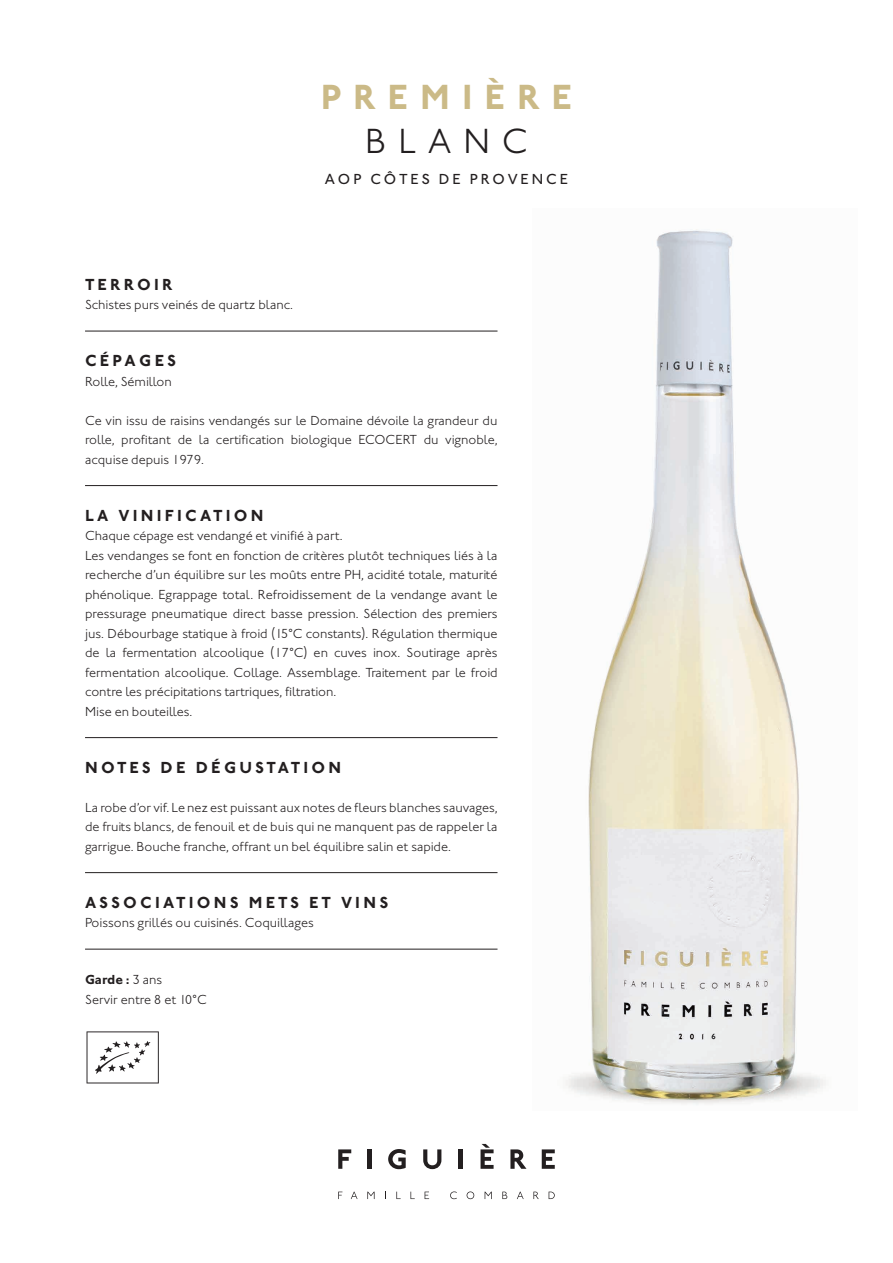
<style>
.page{position:relative;width:893px;height:1263px;background:#fff}
.page>*{position:absolute;margin:0;border:0;box-sizing:border-box;transform-origin:0 0}
.t1{font:700 36px "Johnston ITC Std";letter-spacing:.33em;color:#cbba87}
.t2{font:300 36px "Johnston ITC Std";letter-spacing:.33em;color:#231f20}
.t3{font:700 16.5px "Johnston ITC Std";letter-spacing:.2em;color:#231f20}
.t4{font:500 15px "Johnston ITC Std";letter-spacing:.2em;color:#231f20}
.t5{font:300 13.5px/19.5px "Johnston ITC Std";color:#231f20;text-align:justify}
.s1{font-weight:700}
</style>
<div class="page">
<hr style="left:85px;top:331px;width:412px;height:1px;background:#231f20">
<hr style="left:85px;top:485px;width:412px;height:1px;background:#231f20">
<hr style="left:85px;top:737px;width:412px;height:1px;background:#231f20">
<hr style="left:85px;top:872px;width:412px;height:1px;background:#231f20">
<hr style="left:85px;top:949px;width:412px;height:1px;background:#231f20">
<svg style="left:338px;top:1191px;width:4px;height:8px"></svg>
<svg style="left:351px;top:1191px;width:7px;height:8px"></svg>
<svg style="left:367px;top:1191px;width:8px;height:8px"></svg>
<svg style="left:396px;top:1191px;width:5px;height:8px"></svg>
<svg style="left:410px;top:1191px;width:5px;height:8px"></svg>
<svg style="left:425px;top:1191px;width:4px;height:8px"></svg>
<svg style="left:450px;top:1191px;width:7px;height:8px"></svg>
<svg style="left:467px;top:1191px;width:7px;height:8px"></svg>
<svg style="left:485px;top:1191px;width:7px;height:8px"></svg>
<svg style="left:502px;top:1191px;width:5px;height:8px"></svg>
<svg style="left:517px;top:1191px;width:7px;height:8px"></svg>
<svg style="left:533px;top:1191px;width:6px;height:8px"></svg>
<svg style="left:549px;top:1191px;width:6px;height:8px"></svg>
<svg style="left:338px;top:1149px;width:13px;height:20px"></svg>
<hr style="left:367px;top:1149px;width:4px;height:20px;background:#231f20">
<svg style="left:388px;top:1149px;width:18px;height:20px"></svg>
<svg style="left:423px;top:1149px;width:18px;height:20px"></svg>
<hr style="left:459px;top:1149px;width:4px;height:20px;background:#231f20">
<svg style="left:481px;top:1144px;width:13px;height:25px"></svg>
<svg style="left:510px;top:1149px;width:16px;height:20px"></svg>
<svg style="left:542px;top:1149px;width:13px;height:20px"></svg>
<img style="left:565px;top:229px;width:261px;height:876px">
<svg style="left:87px;top:1031px;width:72px;height:52px"></svg>
<h1 class="t1" style="left:321px;top:75px;width:253px">PREMIÈRE</h1>
<h1 class="t2" style="left:365px;top:120px;width:164px">BLANC</h1>
<p class="t4" style="left:325px;top:170px;width:245px">AOP CÔTES DE PROVENCE</p>
<p class="t3" style="left:85px;top:274px;width:89px">TERROIR</p>
<p class="t5" style="left:85px;top:295px;width:210px">Schistes purs veinés de quartz blanc.</p>
<p class="t3" style="left:85px;top:351px;width:92px">CÉPAGES</p>
<p class="t5" style="left:85px;top:371px;width:88px">Rolle, Sémillon</p>
<p class="t5" style="left:85px;top:410px;width:414px">Ce vin issu de raisins vendangés sur le Domaine dévoile la grandeur du rolle, profitant de la certification biologique ECOCERT du vignoble, acquise depuis 1979.</p>
<p class="t3" style="left:85px;top:505px;width:180px">LA VINIFICATION</p>
<p class="t5" style="left:85px;top:526px;width:414px;text-align:left">Chaque cépage est vendangé et vinifié à part.<br>Les vendanges se font en fonction de critères plutôt techniques liés à la recherche d’un équilibre sur les moûts entre PH, acidité totale, maturité phénolique. Egrappage total. Refroidissement de la vendange avant le pressurage pneumatique direct basse pression. Sélection des premiers jus. Débourbage statique à froid (15°C constants). Régulation thermique de la fermentation alcoolique (17°C) en cuves inox. Soutirage après fermentation alcoolique. Collage. Assemblage. Traitement par le froid contre les précipitations tartriques, filtration.<br>Mise en bouteilles.</p>
<p class="t3" style="left:85px;top:757px;width:258px">NOTES DE DÉGUSTATION</p>
<p class="t5" style="left:85px;top:797px;width:414px">La robe d’or vif. Le nez est puissant aux notes de fleurs blanches sauvages, de fruits blancs, de fenouil et de buis qui ne manquent pas de rappeler la garrigue. Bouche franche, offrant un bel équilibre salin et sapide.</p>
<p class="t3" style="left:85px;top:892px;width:305px">ASSOCIATIONS METS ET VINS</p>
<p class="t5" style="left:85px;top:913px;width:230px">Poissons grillés ou cuisinés. Coquillages</p>
<p class="t5" style="left:85px;top:970px;width:123px"><span class="s1">Garde :</span> 3 ans<br>Servir entre 8 et 10°C</p>
</div>
